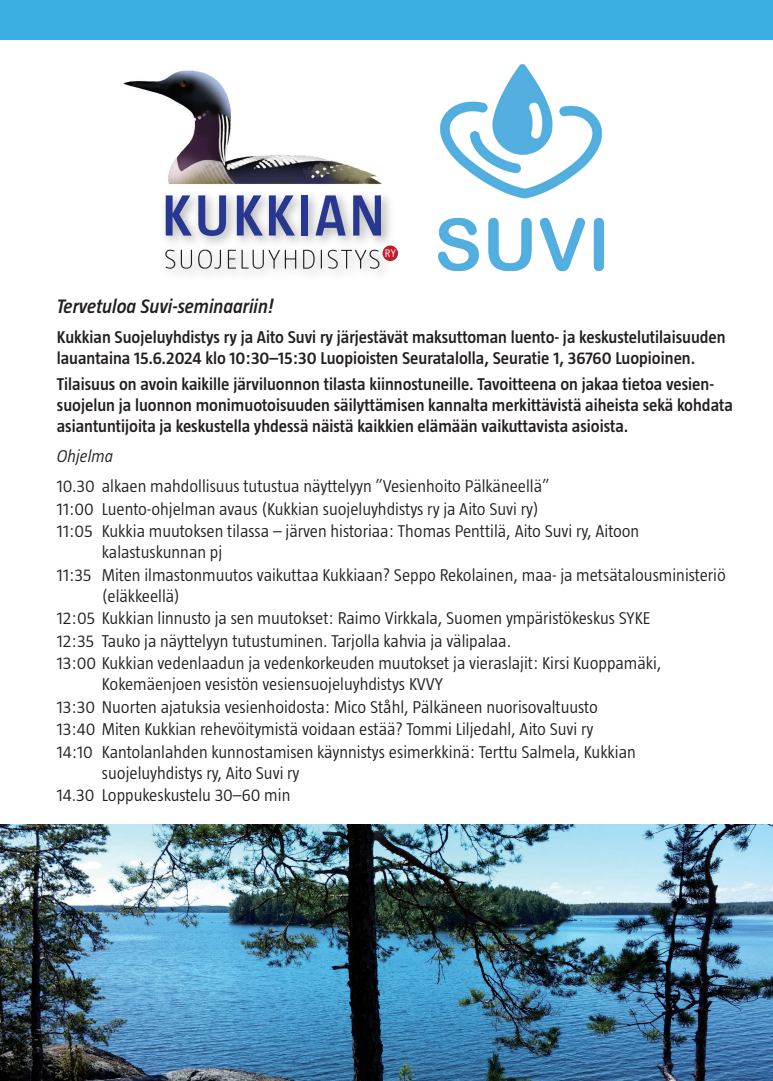
<style>
.page{position:relative;width:773px;height:1081px;background:#fff}
.page>*{position:absolute;margin:0;border:0;box-sizing:border-box;transform-origin:0 0}
.t1{font:italic 600 20px "Taz";color:#231f20}
.t2{font:300 17.5px "Taz";color:#231f20}
.t3{font:600 17.5px/21px "Taz";color:#231f20}
.t4{font:italic 300 17.5px "Taz";color:#231f20}
.t5{font:300 11.12px "Taz";color:#fff}
</style>
<div class="page">
<img style="left:165px;top:195px;width:232px;height:78px">
<svg style="left:166px;top:195px;width:26px;height:41px"></svg>
<svg style="left:198px;top:195px;width:28px;height:41px"></svg>
<svg style="left:237px;top:195px;width:26px;height:41px"></svg>
<svg style="left:269px;top:195px;width:26px;height:41px"></svg>
<div style="left:301px;top:195px;width:7px;height:41px;background:#283890"></div>
<svg style="left:315px;top:195px;width:30px;height:41px"></svg>
<svg style="left:353px;top:195px;width:28px;height:41px"></svg>
<svg style="left:165px;top:250px;width:10px;height:19px"></svg>
<svg style="left:181px;top:250px;width:11px;height:19px"></svg>
<svg style="left:198px;top:250px;width:23px;height:19px"></svg>
<svg style="left:228px;top:250px;width:68px;height:19px"></svg>
<svg style="left:303px;top:250px;width:11px;height:19px"></svg>
<svg style="left:321px;top:250px;width:1px;height:19px"></svg>
<svg style="left:328px;top:250px;width:51px;height:19px"></svg>
<div style="left:382px;top:245px;width:16px;height:16px;background:#be1d2c;border-radius:50%"></div>
<img style="left:123px;top:70px;width:259px;height:115px">
<div style="left:0;top:0;width:772px;height:40px;background:#3aaee3"></div>
<img style="left:438px;top:64px;width:166px;height:207px">
<img style="left:1px;top:824px;width:771px;height:257px">
<p class="t5" style="left:384px;top:247px;width:13px">RY</p>
<p class="t1" style="left:57px;top:295px;width:218px">Tervetuloa Suvi-seminaariin!</p>
<p class="t3" style="left:57px;top:326px;width:670px">Kukkian Suojeluyhdistys ry ja Aito Suvi ry järjestävät maksuttoman luento- ja keskustelutilaisuuden lauantaina 15.6.2024 klo 10:30–15:30 Luopioisten Seuratalolla, Seuratie 1, 36760 Luopioinen.</p>
<p class="t3" style="left:57px;top:373px;width:677px">Tilaisuus on avoin kaikille järviluonnon tilasta kiinnostuneille. Tavoitteena on jakaa tietoa vesien&shy;suojelun ja luonnon monimuotoisuuden säilyttämisen kannalta merkittävistä aiheista sekä kohdata asiantuntijoita ja keskustella yhdessä näistä kaikkien elämään vaikuttavista asioista.</p>
<p class="t4" style="left:57px;top:446px;width:58px">Ohjelma</p>
<p class="t2" style="left:57px;top:476px;width:494px">10.30 alkaen mahdollisuus tutustua näyttelyyn ”Vesienhoito Pälkäneellä”</p>
<p class="t2" style="left:57px;top:499px;width:483px">11:00 Luento-ohjelman avaus (Kukkian suojeluyhdistys ry ja Aito Suvi ry)</p>
<p class="t2" style="left:57px;top:521px;width:584px">11:05 Kukkia muutoksen tilassa – järven historiaa: Thomas Penttilä, Aito Suvi ry, Aitoon</p>
<p class="t2" style="left:102px;top:542px;width:122px">kalastuskunnan pj</p>
<p class="t2" style="left:57px;top:565px;width:670px">11:35 Miten ilmastonmuutos vaikuttaa Kukkiaan? Seppo Rekolainen, maa- ja metsätalousministeriö</p>
<p class="t2" style="left:102px;top:586px;width:79px">(eläkkeellä)</p>
<p class="t2" style="left:57px;top:608px;width:594px">12:05 Kukkian linnusto ja sen muutokset: Raimo Virkkala, Suomen ympäristökeskus SYKE</p>
<p class="t2" style="left:57px;top:631px;width:456px">12:35 Tauko ja näyttelyyn tutustuminen. Tarjolla kahvia ja välipalaa.</p>
<p class="t2" style="left:57px;top:653px;width:606px">13:00 Kukkian vedenlaadun ja vedenkorkeuden muutokset ja vieraslajit: Kirsi Kuoppamäki,</p>
<p class="t2" style="left:102px;top:674px;width:342px">Kokemäenjoen vesistön vesiensuojeluyhdistys KVVY</p>
<p class="t2" style="left:57px;top:697px;width:542px">13:30 Nuorten ajatuksia vesienhoidosta: Mico Ståhl, Pälkäneen nuorisovaltuusto</p>
<p class="t2" style="left:57px;top:719px;width:538px">13:40 Miten Kukkian rehevöitymistä voidaan estää? Tommi Liljedahl, Aito Suvi ry</p>
<p class="t2" style="left:57px;top:742px;width:580px">14:10 Kantolanlahden kunnostamisen käynnistys esimerkkinä: Terttu Salmela, Kukkian</p>
<p class="t2" style="left:102px;top:763px;width:199px">suojeluyhdistys ry, Aito Suvi ry</p>
<p class="t2" style="left:57px;top:785px;width:235px">14.30 Loppukeskustelu 30–60 min</p>
</div>
